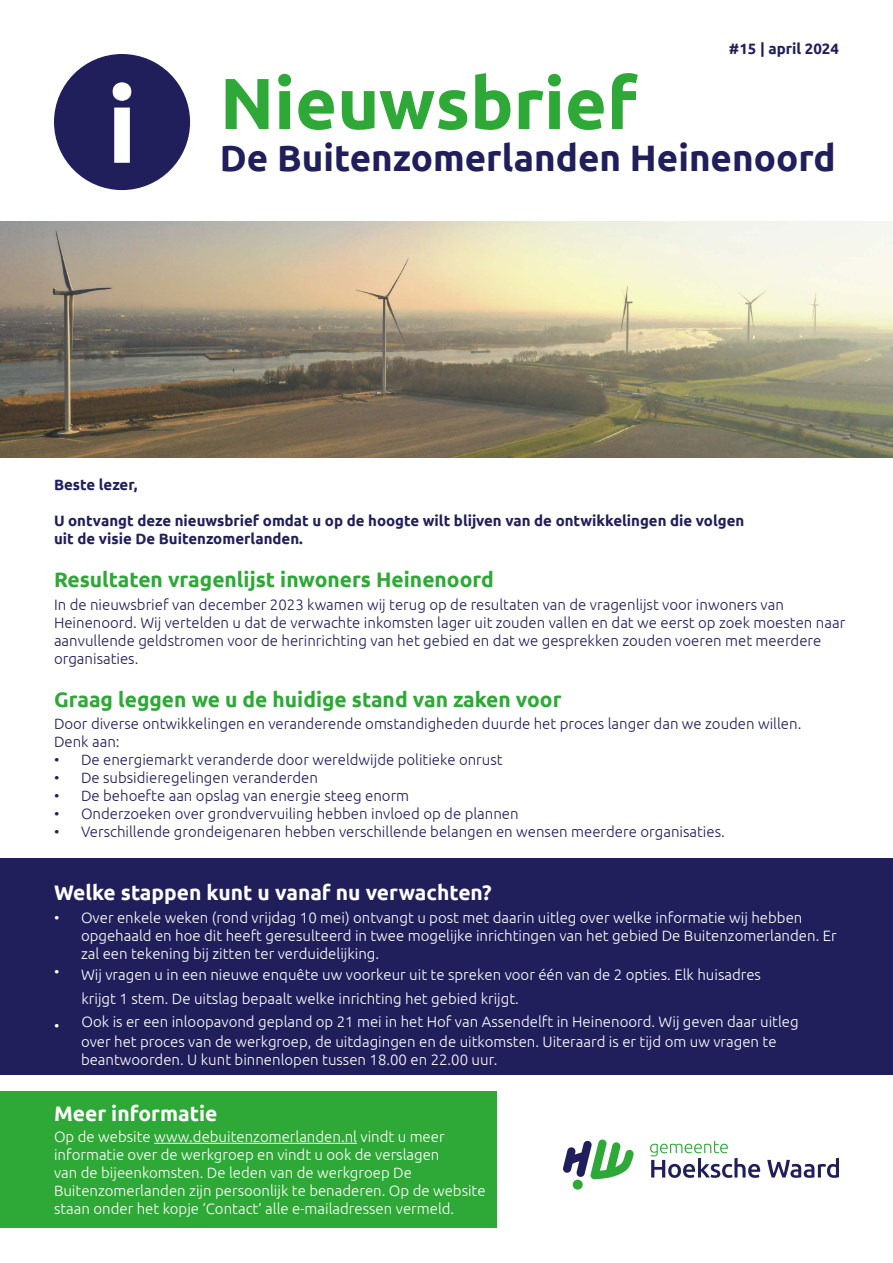
<style>
.page{position:relative;width:893px;height:1263px;background:#fff}
.page>*{position:absolute;margin:0;border:0;box-sizing:border-box;transform-origin:0 0}
.t1{font:700 105px "Ubuntu";color:#fff}
.t2{font:700 72px "Ubuntu";color:#2ea836}
.t3{font:700 36.75px "Ubuntu";color:#201e5b}
.t4{font:700 21px "Ubuntu";color:#2ea836}
.t5{font:700 21px "Ubuntu";color:#fff}
.t6{font:300 15px/18px "Ubuntu";color:#fff}
.t7{font:300 15px/18px "Ubuntu";color:#201e5b}
.t8{font:700 15px/18px "Ubuntu";color:#201e5b}
</style>
<div class="page">
<div style="left:54px;top:54px;width:136px;height:136px;background:#201e5b;border-radius:50%"></div>
<svg style="left:650px;top:1141px;width:110px;height:37px"></svg>
<svg style="left:767px;top:1158px;width:72px;height:20px"></svg>
<div style="left:573px;top:1180px;width:10px;height:9px;background:#2ea836;border-radius:50%"></div>
<svg style="left:563px;top:1139px;width:71px;height:40px"></svg>
<img style="left:0;top:221px;width:893px;height:236px">
<div style="left:0;top:858px;width:893px;height:216px;background:#201e5b"></div>
<div style="left:0;top:1091px;width:496px;height:136px;background:#2ea836"></div>
<hr style="left:154px;top:1143px;width:203px;height:1px;background:#fff">
<h1 class="t1" style="left:107px;top:62px;width:32px">i</h1>
<p class="t8" style="left:729px;top:39px;width:111px">#15 | april 2024</p>
<h2 class="t2" style="left:220px;top:60px;width:419px">Nieuwsbrief</h2>
<h3 class="t3" style="left:220px;top:136px;width:617px">De Buitenzomerlanden Heinenoord</h3>
<p class="t8" style="left:54px;top:475px;width:85px">Beste lezer,</p>
<p class="t8" style="left:54px;top:511px;width:692px">U ontvangt deze nieuwsbrief omdat u op de hoogte wilt blijven van de ontwikkelingen die volgen uit de visie De Buitenzomerlanden.</p>
<h3 class="t4" style="left:54px;top:567px;width:441px">Resultaten vragenlijst inwoners Heinenoord</h3>
<p class="t7" style="left:54px;top:595px;width:793px">In de nieuwsbrief van december 2023 kwamen wij terug op de resultaten van de vragenlijst voor inwoners van Heinenoord. Wij vertelden u dat de verwachte inkomsten lager uit zouden vallen en dat we eerst op zoek moesten naar aanvullende geldstromen voor de herinrichting van het gebied en dat we gesprekken zouden voeren met meerdere organisaties.</p>
<h3 class="t4" style="left:54px;top:687px;width:509px">Graag leggen we u de huidige stand van zaken voor</h3>
<p class="t7" style="left:54px;top:715px;width:749px">Door diverse ontwikkelingen en veranderende omstandigheden duurde het proces langer dan we zouden willen.<br>Denk aan:</p>
<p class="t7" style="left:54px;top:751px;width:450px">• De energiemarkt veranderde door wereldwijde politieke onrust</p>
<p class="t7" style="left:54px;top:769px;width:265px">• De subsidieregelingen veranderden</p>
<p class="t7" style="left:54px;top:787px;width:357px">• De behoefte aan opslag van energie steeg enorm</p>
<p class="t7" style="left:54px;top:805px;width:466px">• Onderzoeken over grondvervuiling hebben invloed op de plannen</p>
<p class="t7" style="left:54px;top:823px;width:672px">• Verschillende grondeigenaren hebben verschillende belangen en wensen meerdere organisaties.</p>
<h3 class="t5" style="left:54px;top:880px;width:439px">Welke stappen kunt u vanaf nu verwachten?</h3>
<p class="t6" style="left:54px;top:908px;width:750px">• Over enkele weken (rond vrijdag 10 mei) ontvangt u post met daarin uitleg over welke informatie wij hebben</p>
<p class="t6" style="left:81px;top:926px;width:757px">opgehaald en hoe dit heeft geresulteerd in twee mogelijke inrichtingen van het gebied De Buitenzomerlanden. Er</p>
<p class="t6" style="left:81px;top:944px;width:300px">zal een tekening bij zitten ter verduidelijking.</p>
<p class="t6" style="left:54px;top:962px;width:7px">•</p>
<p class="t6" style="left:81px;top:962px;width:682px;line-height:24px">Wij vragen u in een nieuwe enquête uw voorkeur uit te spreken voor één van de 2 opties. Elk huisadres krijgt 1 stem. De uitslag bepaalt welke inrichting het gebied krijgt.</p>
<p class="t6" style="left:54px;top:1016px;width:7px">•</p>
<p class="t6" style="left:81px;top:1011px;width:719px;line-height:20px">Ook is er een inloopavond gepland op 21 mei in het Hof van Assendelft in Heinenoord. Wij geven daar uitleg over het proces van de werkgroep, de uitdagingen en de uitkomsten. Uiteraard is er tijd om uw vragen te</p>
<p class="t6" style="left:81px;top:1050px;width:418px">beantwoorden. U kunt binnenlopen tussen 18.00 en 22.00 uur.</p>
<h3 class="t5" style="left:54px;top:1100px;width:165px">Meer informatie</h3>
<p class="t6" style="left:54px;top:1127px;width:433px">Op de website www.debuitenzomerlanden.nl vindt u meer informatie over de werkgroep en vindt u ook de verslagen<br>van de bijeenkomsten. De leden van de werkgroep De Buitenzomerlanden zijn persoonlijk te benaderen. Op de website staan onder het kopje ‘Contact’ alle e-mailadressen vermeld.</p>
</div>
